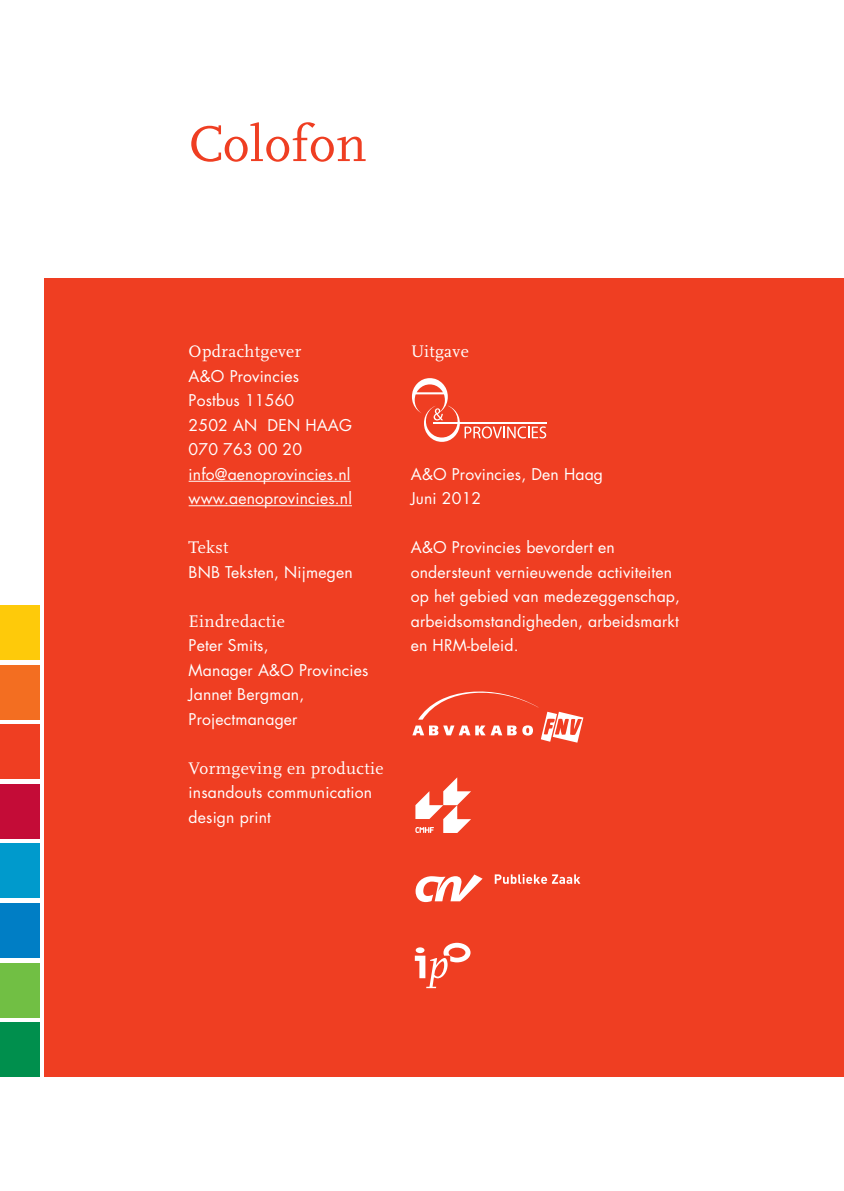
<style>
.page{position:relative;width:844px;height:1191px;background:#fff}
.page>*{position:absolute;margin:0;border:0;box-sizing:border-box;transform-origin:0 0}
.Kop_1{font:52.5px "Scala";letter-spacing:.01em;color:#ef3e22}
.Broodtekst{font:17.5px "Scala";letter-spacing:.02em;color:#fff}
.Broodtekst-2{font:15.75px/24.5px "Futura Std";letter-spacing:.01em;color:#fff}
</style>
<div class="page">
<div style="left:45px;top:278px;width:798px;height:798px;background:#ef3e22"></div>
<div style="left:0;top:724px;width:40px;height:55px;background:#ef3e22"></div>
<div style="left:0;top:665px;width:40px;height:54px;background:#f36e21"></div>
<div style="left:0;top:784px;width:40px;height:54px;background:#c40c37"></div>
<div style="left:0;top:843px;width:40px;height:55px;background:#009acc"></div>
<div style="left:0;top:903px;width:40px;height:54px;background:#007ec5"></div>
<div style="left:0;top:962px;width:40px;height:55px;background:#71bf44"></div>
<div style="left:0;top:1022px;width:40px;height:54px;background:#008f4d"></div>
<div style="left:0;top:605px;width:40px;height:55px;background:#feca0a"></div>
<hr style="left:189px;top:481px;width:161px;height:1px;background:#fff">
<hr style="left:189px;top:505px;width:163px;height:1px;background:#fff">
<svg style="left:412px;top:691px;width:171px;height:51px"></svg>
<svg style="left:415px;top:777px;width:56px;height:56px"></svg>
<svg style="left:415px;top:874px;width:67px;height:28px"></svg>
<svg style="left:494px;top:874px;width:86px;height:10px"></svg>
<svg style="left:414px;top:942px;width:56px;height:46px"></svg>
<svg style="left:412px;top:378px;width:134px;height:64px"></svg>
<hr style="left:433px;top:422px;width:113px;height:2px;background:#fff">
<p class="Kop_1" style="left:189px;top:115px;width:179px">Colofon</p>
<p class="Broodtekst" style="left:189px;top:342px;width:114px">Opdrachtgever</p>
<p class="Broodtekst-2" style="left:189px;top:364px;width:112px">A&amp;O Provincies</p>
<p class="Broodtekst-2" style="left:189px;top:388px;width:165px">Postbus 11560<br>2502 AN DEN HAAG<br>070 763 00 20</p>
<p class="Broodtekst-2" style="left:189px;top:462px;width:163px">info@aenoprovincies.nl</p>
<p class="Broodtekst-2" style="left:189px;top:486px;width:165px">www.aenoprovincies.nl</p>
<p class="Broodtekst" style="left:189px;top:538px;width:41px">Tekst</p>
<p class="Broodtekst-2" style="left:189px;top:560px;width:165px">BNB Teksten, Nijmegen</p>
<p class="Broodtekst" style="left:189px;top:611px;width:98px">Eindredactie</p>
<p class="Broodtekst-2" style="left:189px;top:633px;width:81px">Peter Smits,</p>
<p class="Broodtekst-2" style="left:189px;top:658px;width:181px">Manager A&amp;O Provincies</p>
<p class="Broodtekst-2" style="left:189px;top:682px;width:117px">Jannet Bergman,</p>
<p class="Broodtekst-2" style="left:189px;top:707px;width:110px">Projectmanager</p>
<p class="Broodtekst" style="left:189px;top:758px;width:196px">Vormgeving en productie</p>
<p class="Broodtekst-2" style="left:189px;top:780px;width:185px">insandouts communication design print</p>
<p class="Broodtekst" style="left:410px;top:342px;width:59px">Uitgave</p>
<p class="Broodtekst-2" style="left:410px;top:462px;width:194px">A&amp;O Provincies, Den Haag</p>
<p class="Broodtekst-2" style="left:410px;top:486px;width:72px">Juni 2012</p>
<p class="Broodtekst-2" style="left:410px;top:535px;width:205px">A&amp;O Provincies bevordert en</p>
<p class="Broodtekst-2" style="left:410px;top:560px;width:263px">ondersteunt vernieuwende activiteiten</p>
<p class="Broodtekst-2" style="left:410px;top:584px;width:271px">op het gebied van medezeggenschap,</p>
<p class="Broodtekst-2" style="left:410px;top:609px;width:269px">arbeidsomstandigheden, arbeidsmarkt en HRM-beleid.</p>
</div>
